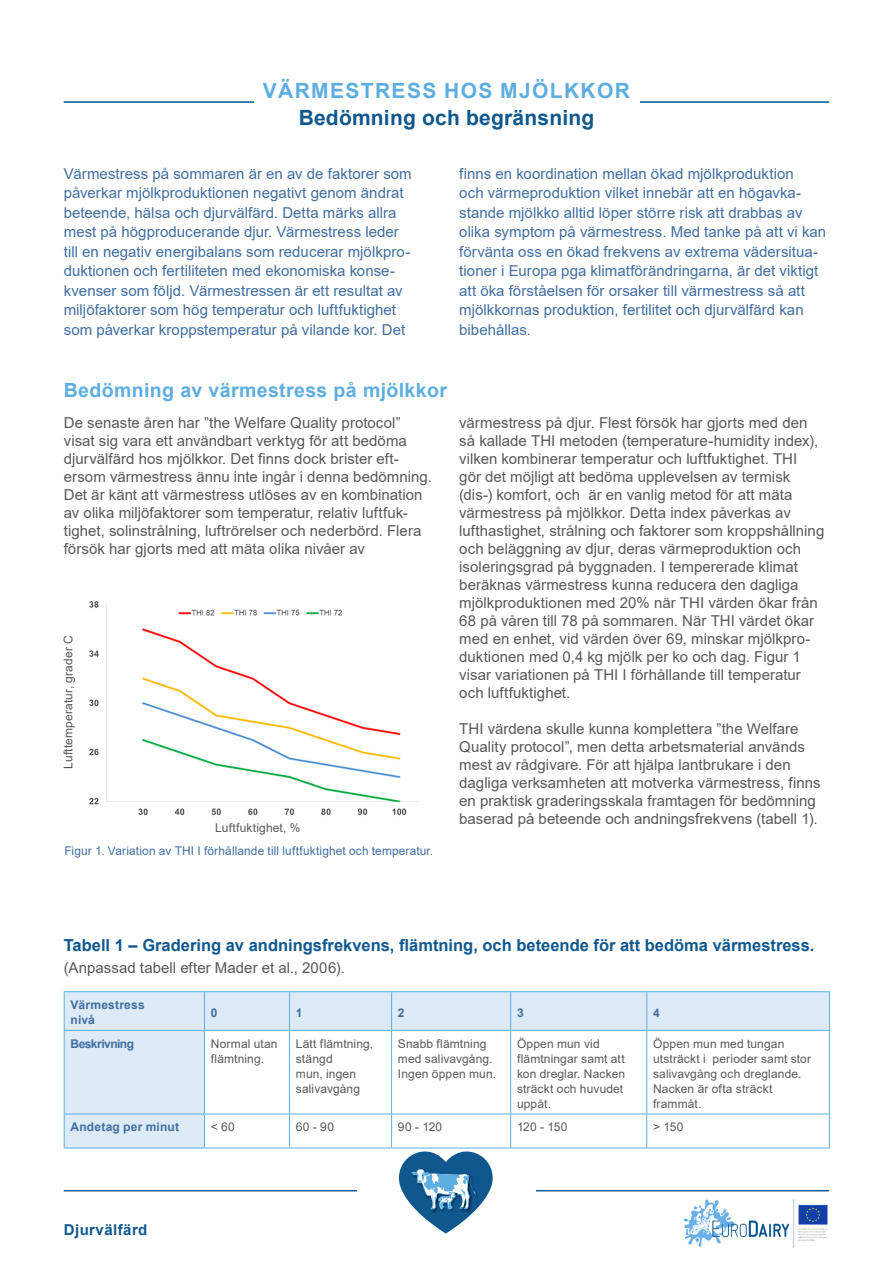
<style>
.page{position:relative;width:893px;height:1263px;background:#fff}
.page>*{position:absolute;margin:0;border:0;box-sizing:border-box;transform-origin:0 0}
.Header_titel2{font:700 21px "Arial";letter-spacing:.01em;color:#0f588e}
.Header_title1{font:700 21px "Arial";letter-spacing:.065em;color:#5daee0}
.Text_title1{font:700 19.5px "Arial";letter-spacing:.02em;color:#5daee0}
.Text_title2{font:700 16.5px "Arial";color:#0f588e}
.Text_basic{font:15px/18px "Arial";letter-spacing:.005em;color:#57585a}
.Text_basic_colour{font:15px/19.5px "Arial";letter-spacing:.005em;color:#416ea0}
.t1{font:700 15px "Arial";letter-spacing:.03em;color:#0f588e}
.Table_text{font:12px/15px "Arial";letter-spacing:.01em;color:#57585a}
.Text_underscript{font:12px "Arial";letter-spacing:.01em;color:#416ea0}
.Text_basic-2{font:12px "Arial";letter-spacing:.01em;color:#57585a}
.Table_title{font:700 12px "Arial";letter-spacing:.015em;color:#416ea0}
.Table_title-2{font:700 12px "Arial";letter-spacing:-.045em;color:#416ea0}
</style>
<div class="page">
<hr style="left:64px;top:1190px;width:765px;height:1px;background:#005991">
<hr style="left:64px;top:101px;width:765px;height:2px;background:#005991">
<div style="left:357px;top:1178px;width:179px;height:25px;background:#fff"></div>
<svg style="left:398px;top:1151px;width:95px;height:82px"></svg>
<img style="left:683px;top:1199px;width:145px;height:47px">
<div style="left:254px;top:83px;width:385px;height:53px;background:#fff"></div>
<img style="left:89px;top:601px;width:329px;height:215px">
<svg style="left:65px;top:992px;width:764px;height:156px"></svg>
<hr style="left:64px;top:992px;width:1px;height:38px;background:#5daee0">
<hr style="left:64px;top:991px;width:140px;height:1px;background:#5daee0">
<hr style="left:204px;top:992px;width:1px;height:38px;background:#5daee0">
<hr style="left:204px;top:991px;width:86px;height:1px;background:#5daee0">
<hr style="left:289px;top:992px;width:1px;height:38px;background:#5daee0">
<hr style="left:290px;top:991px;width:102px;height:1px;background:#5daee0">
<hr style="left:392px;top:991px;width:119px;height:1px;background:#5daee0">
<hr style="left:511px;top:991px;width:136px;height:1px;background:#5daee0">
<hr style="left:647px;top:991px;width:183px;height:1px;background:#5daee0">
<hr style="left:391px;top:992px;width:1px;height:38px;background:#5daee0">
<hr style="left:510px;top:992px;width:1px;height:38px;background:#5daee0">
<hr style="left:646px;top:992px;width:1px;height:38px;background:#5daee0">
<hr style="left:829px;top:992px;width:1px;height:38px;background:#5daee0">
<hr style="left:64px;top:1031px;width:1px;height:82px;background:#5daee0">
<hr style="left:64px;top:1030px;width:140px;height:1px;background:#5daee0">
<hr style="left:204px;top:1031px;width:1px;height:82px;background:#5daee0">
<hr style="left:204px;top:1030px;width:86px;height:1px;background:#5daee0">
<hr style="left:290px;top:1030px;width:102px;height:1px;background:#5daee0">
<hr style="left:392px;top:1030px;width:119px;height:1px;background:#5daee0">
<hr style="left:511px;top:1030px;width:136px;height:1px;background:#5daee0">
<hr style="left:647px;top:1030px;width:183px;height:1px;background:#5daee0">
<hr style="left:289px;top:1031px;width:1px;height:82px;background:#5daee0">
<hr style="left:391px;top:1031px;width:1px;height:82px;background:#5daee0">
<hr style="left:510px;top:1031px;width:1px;height:82px;background:#5daee0">
<hr style="left:646px;top:1031px;width:1px;height:82px;background:#5daee0">
<hr style="left:829px;top:1031px;width:1px;height:82px;background:#5daee0">
<hr style="left:64px;top:1114px;width:1px;height:34px;background:#5daee0">
<hr style="left:64px;top:1113px;width:140px;height:1px;background:#5daee0">
<hr style="left:64px;top:1148px;width:140px;height:1px;background:#5daee0">
<hr style="left:204px;top:1114px;width:1px;height:34px;background:#5daee0">
<hr style="left:204px;top:1113px;width:86px;height:1px;background:#5daee0">
<hr style="left:290px;top:1113px;width:102px;height:1px;background:#5daee0">
<hr style="left:392px;top:1113px;width:119px;height:1px;background:#5daee0">
<hr style="left:511px;top:1113px;width:136px;height:1px;background:#5daee0">
<hr style="left:647px;top:1113px;width:183px;height:1px;background:#5daee0">
<hr style="left:289px;top:1114px;width:1px;height:34px;background:#5daee0">
<hr style="left:391px;top:1114px;width:1px;height:34px;background:#5daee0">
<hr style="left:510px;top:1114px;width:1px;height:34px;background:#5daee0">
<hr style="left:646px;top:1114px;width:1px;height:34px;background:#5daee0">
<hr style="left:829px;top:1114px;width:1px;height:34px;background:#5daee0">
<hr style="left:204px;top:1148px;width:86px;height:1px;background:#5daee0">
<hr style="left:290px;top:1148px;width:102px;height:1px;background:#5daee0">
<hr style="left:392px;top:1148px;width:119px;height:1px;background:#5daee0">
<hr style="left:511px;top:1148px;width:136px;height:1px;background:#5daee0">
<hr style="left:647px;top:1148px;width:183px;height:1px;background:#5daee0">
<p class="Header_title1" style="left:263px;top:76px;width:369px">VÄRMESTRESS HOS MJÖLKKOR</p>
<p class="Header_titel2" style="left:299px;top:103px;width:297px">Bedömning och begränsning</p>
<p class="Text_basic_colour" style="left:64px;top:164px;width:350px">Värmestress på sommaren är en av de faktorer som påverkar mjölkproduktionen negativt genom ändrat beteende, hälsa och djurvälfärd. Detta märks allra mest på högproducerande djur. Värmestress leder till en negativ energibalans som reducerar mjölkpro&shy;duktionen och fertiliteten med ekonomiska konse&shy;kvenser som följd. Värmestressen är ett resultat av miljöfaktorer som hög temperatur och luftfuktighet som påverkar kroppstemperatur på vilande kor. Det</p>
<p class="Text_basic_colour" style="left:459px;top:164px;width:369px">finns en koordination mellan ökad mjölkproduktion<br>och värmeproduktion vilket innebär att en högavka&shy;stande mjölkko alltid löper större risk att drabbas av olika symptom på värmestress. Med tanke på att vi kan förvänta oss en ökad frekvens av extrema vädersitua&shy;tioner i Europa pga klimatförändringarna, är det viktigt att öka förståelsen för orsaker till värmestress så att mjölkkornas produktion, fertilitet och djurvälfärd kan bibehållas.</p>
<p class="Text_title1" style="left:64px;top:376px;width:385px">Bedömning av värmestress på mjölkkor</p>
<p class="Text_basic" style="left:64px;top:413px;width:370px">De senaste åren har ”the Welfare Quality protocol” visat sig vara ett användbart verktyg för att bedöma djurvälfärd hos mjölkkor. Det finns dock brister eft&shy;ersom värmestress ännu inte ingår i denna bedömning.<br>Det är känt att värmestress utlöses av en kombination av olika miljöfaktorer som temperatur, relativ luftfuk&shy;tighet, solinstrålning, luftrörelser och nederbörd. Flera försök har gjorts med att mäta olika nivåer av</p>
<p class="Text_basic" style="left:459px;top:413px;width:367px">värmestress på djur. Flest försök har gjorts med den så kallade THI metoden (temperature-humidity index), vilken kombinerar temperatur och luftfuktighet. THI<br>gör det möjligt att bedöma upplevelsen av termisk (dis-) komfort, och är en vanlig metod för att mäta värmestress på mjölkkor. Detta index påverkas av lufthastighet, strålning och faktorer som kroppshållning och beläggning av djur, deras värmeproduktion och isoleringsgrad på byggnaden. I tempererade klimat beräknas värmestress kunna reducera den dagliga mjölkproduktionen med 20% när THI värden ökar från 68 på våren till 78 på sommaren. När THI värdet ökar med en enhet, vid värden över 69, minskar mjölkpro&shy;duktionen med 0,4 kg mjölk per ko och dag. Figur 1 visar variationen på THI I förhållande till temperatur och luftfuktighet.</p>
<p class="Text_basic" style="left:459px;top:719px;width:363px">THI värdena skulle kunna komplettera ”the Welfare Quality protocol”, men detta arbetsmaterial används mest av rådgivare. För att hjälpa lantbrukare i den dagliga verksamheten att motverka värmestress, finns en praktisk graderingsskala framtagen för bedömning baserad på beteende och andningsfrekvens (tabell 1).</p>
<p class="Text_underscript" style="left:64px;top:842px;width:370px">Figur 1. Variation av THI I förhållande till luftfuktighet och temperatur.</p>
<p class="Text_basic-2" style="left:60px;top:769px;width:135px;rotate:-90deg">Lufttemperatur, grader C</p>
<p class="Text_basic-2" style="left:215px;top:819px;width:87px">Luftfuktighet, %</p>
<p class="Text_title2" style="left:64px;top:934px;width:752px">Tabell 1 – Gradering av andningsfrekvens, flämtning, och beteende för att bedöma värmestress.</p>
<p class="Text_basic" style="left:64px;top:959px;width:283px">(Anpassad tabell efter Mader et al., 2006).</p>
<p class="Table_title" style="left:71px;top:996px;width:76px">Värmestress</p>
<p class="Table_title" style="left:71px;top:1011px;width:26px">nivå</p>
<p class="Table_title" style="left:211px;top:1004px;width:8px">0</p>
<p class="Table_title" style="left:296px;top:1004px;width:8px">1</p>
<p class="Table_title" style="left:398px;top:1004px;width:8px">2</p>
<p class="Table_title" style="left:517px;top:1004px;width:8px">3</p>
<p class="Table_title" style="left:653px;top:1004px;width:8px">4</p>
<p class="Table_title-2" style="left:71px;top:1035px;width:65px">Beskrivning</p>
<p class="Table_text" style="left:211px;top:1036px;width:68px">Normal utan flämtning.</p>
<p class="Table_text" style="left:296px;top:1036px;width:79px">Lätt flämtning, stängd<br>mun, ingen salivavgång</p>
<p class="Table_text" style="left:398px;top:1036px;width:100px">Snabb flämtning med salivavgång.<br>Ingen öppen mun.</p>
<p class="Table_text" style="left:517px;top:1036px;width:110px">Öppen mun vid flämtningar samt att kon dreglar. Nacken sträckt och huvudet uppåt.</p>
<p class="Table_text" style="left:653px;top:1036px;width:160px">Öppen mun med tungan utsträckt i perioder samt stor salivavgång och dreglande.<br>Nacken är ofta sträckt frammåt.</p>
<p class="Table_title" style="left:71px;top:1118px;width:110px">Andetag per minut</p>
<p class="Table_text" style="left:211px;top:1119px;width:26px">&lt; 60</p>
<p class="Table_text" style="left:296px;top:1119px;width:40px">60 - 90</p>
<p class="Table_text" style="left:398px;top:1119px;width:46px">90 - 120</p>
<p class="Table_text" style="left:517px;top:1119px;width:52px">120 - 150</p>
<p class="Table_text" style="left:653px;top:1119px;width:32px">&gt; 150</p>
<p class="t1" style="left:64px;top:1219px;width:85px">Djurvälfärd</p>
</div>
